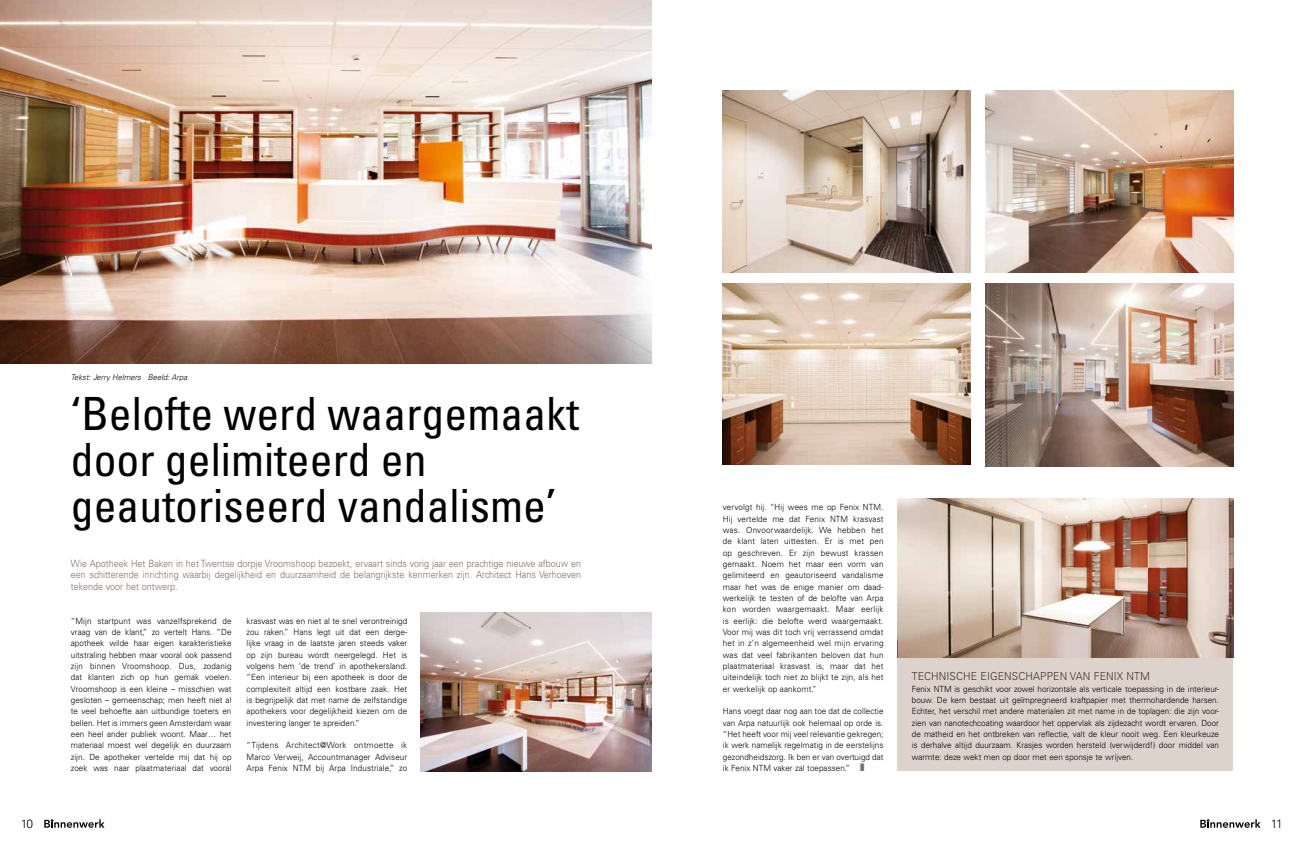
<style>
.page{position:relative;width:1304px;height:842px;background:#fff}
.page>*{position:absolute;margin:0;border:0;box-sizing:border-box;transform-origin:0 0}
.t1{font:condensed 45.8px/45.8px "Univers LT Std";color:#000}
.t2{font:300 12px "Univers LT Std";color:#000}
.t3{font:300 11px "Univers LT Std";letter-spacing:.01em;color:#422e26;scale:.95 1}
.t4{font:300 10px/11.3px "Univers LT Std";color:#816e67;text-align:justify;scale:.9 1}
.t5{font:300 8.5px/11.3px "Univers LT Std";letter-spacing:.005em;color:#000;text-align:justify;scale:.95 1}
.t6{font:italic 300 8px "Univers LT Std";color:#000;scale:.95 1}
.s1{color:#816e67}
</style>
<div class="page">
<svg style="left:44px;top:819px;width:61px;height:9px"></svg>
<svg style="left:1200px;top:819px;width:61px;height:9px"></svg>
<div style="left:898px;top:658px;width:335px;height:113px;background:#ddd3cc"></div>
<img style="left:0;top:0;width:652px;height:364px">
<img style="left:420px;top:612px;width:232px;height:159px">
<img style="left:723px;top:91px;width:248px;height:181px">
<img style="left:723px;top:283px;width:248px;height:182px">
<img style="left:985px;top:91px;width:248px;height:181px">
<img style="left:985px;top:283px;width:248px;height:183px">
<img style="left:898px;top:499px;width:335px;height:159px">
<p class="t6" style="left:71px;top:372px;width:124px">Tekst: Jerry Helmers Beeld: Arpa</p>
<h1 class="t1" style="left:71px;top:390px;width:510px">‘Belofte werd waargemaakt door gelimiteerd en geautoriseerd vandalisme’</h1>
<p class="t4" style="left:71px;top:558px;width:568px">Wie Apotheek Het Baken in het Twentse dorpje Vroomshoop bezoekt, ervaart sinds vorig jaar een prachtige nieuwe afbouw en een schitterende inrichting waarbij degelijkheid en duurzaamheid de belangrijkste kenmerken zijn. Architect Hans Verhoeven tekende voor het ontwerp.</p>
<p class="t5" style="left:71px;top:615px;width:171px">“Mijn startpunt was vanzelfsprekend de vraag van de klant,” zo vertelt Hans. “De apotheek wilde haar eigen karakteristieke uitstraling hebben maar vooral ook passend zijn binnen Vroomshoop. Dus, zodanig dat klanten zich op hun gemak voelen.<br>Vroomshoop is een kleine – misschien wat gesloten – gemeenschap; men heeft niet al te veel behoefte aan uitbundige toeters en bellen. Het is immers geen Amsterdam waar een heel ander publiek woont. Maar… het materiaal moest wel degelijk en duurzaam zijn. De apotheker vertelde mij dat hij op zoek was naar plaatmateriaal dat vooral</p>
<p class="t5" style="left:247px;top:615px;width:171px">krasvast was en niet al te snel verontreinigd zou raken.” Hans legt uit dat een derge&shy;lijke vraag in de laatste jaren steeds vaker op zijn bureau wordt neergelegd. Het is volgens hem ‘de trend’ in apothekersland. “Een interieur bij een apotheek is door de complexiteit altijd een kostbare zaak. Het is begrijpelijk dat met name de zelfstandige apothekers voor degelijkheid kiezen om de investering langer te spreiden.”</p>
<p class="t5" style="left:247px;top:740px;width:171px">“Tijdens Architect@Work ontmoette ik Marco Verweij, Accountmanager Adviseur Arpa Fenix NTM bij Arpa Industriale,” zo</p>
<p class="t5" style="left:723px;top:502px;width:171px">vervolgt hij. “Hij wees me op Fenix NTM.<br>Hij vertelde me dat Fenix NTM krasvast was. Onvoorwaardelijk. We hebben het de klant laten uittesten. Er is met pen op geschreven. Er zijn bewust krassen gemaakt. Noem het maar een vorm van gelimiteerd en geautoriseerd vandalisme maar het was de enige manier om daad&shy;werkelijk te testen of de belofte van Arpa kon worden waargemaakt. Maar eerlijk is eerlijk: die belofte werd waargemaakt.<br>Voor mij was dit toch vrij verrassend omdat het in z’n algemeenheid wel mijn ervaring was dat veel fabrikanten beloven dat hun plaatmateriaal krasvast is, maar dat het uiteindelijk toch niet zo blijkt te zijn, als het er werkelijk op aankomt.”</p>
<p class="t5" style="left:723px;top:706px;width:171px">Hans voegt daar nog aan toe dat de collectie van Arpa natuurlijk ook helemaal op orde is. “Het heeft voor mij veel relevantie gekregen; ik werk namelijk regelmatig in de eerstelijns gezondheidszorg. Ik ben er van overtuigd dat ik Fenix NTM vaker zal toepassen.” <span class="s1">❚</span></p>
<p class="t3" style="left:912px;top:670px;width:252px">TECHNISCHE EIGENSCHAPPEN VAN FENIX NTM</p>
<p class="t5" style="left:912px;top:683px;width:325px">Fenix NTM is geschikt voor zowel horizontale als verticale toepassing in de interieur&shy;bouw. De kern bestaat uit geïmpregneerd kraftpapier met thermohardende harsen.<br>Echter, het verschil met andere materialen zit met name in de toplagen: die zijn voor&shy;zien van nanotechcoating waardoor het oppervlak als zijdezacht wordt ervaren. Door de matheid en het ontbreken van reflectie, valt de kleur nooit weg. Een kleurkeuze is derhalve altijd duurzaam. Krasjes worden hersteld (verwijderd!) door middel van warmte: deze wekt men op door met een sponsje te wrijven.</p>
<h2 class="t2" style="left:21px;top:816px;width:14px">10</h2>
<h2 class="t2" style="left:1271px;top:816px;width:13px">11</h2>
</div>
